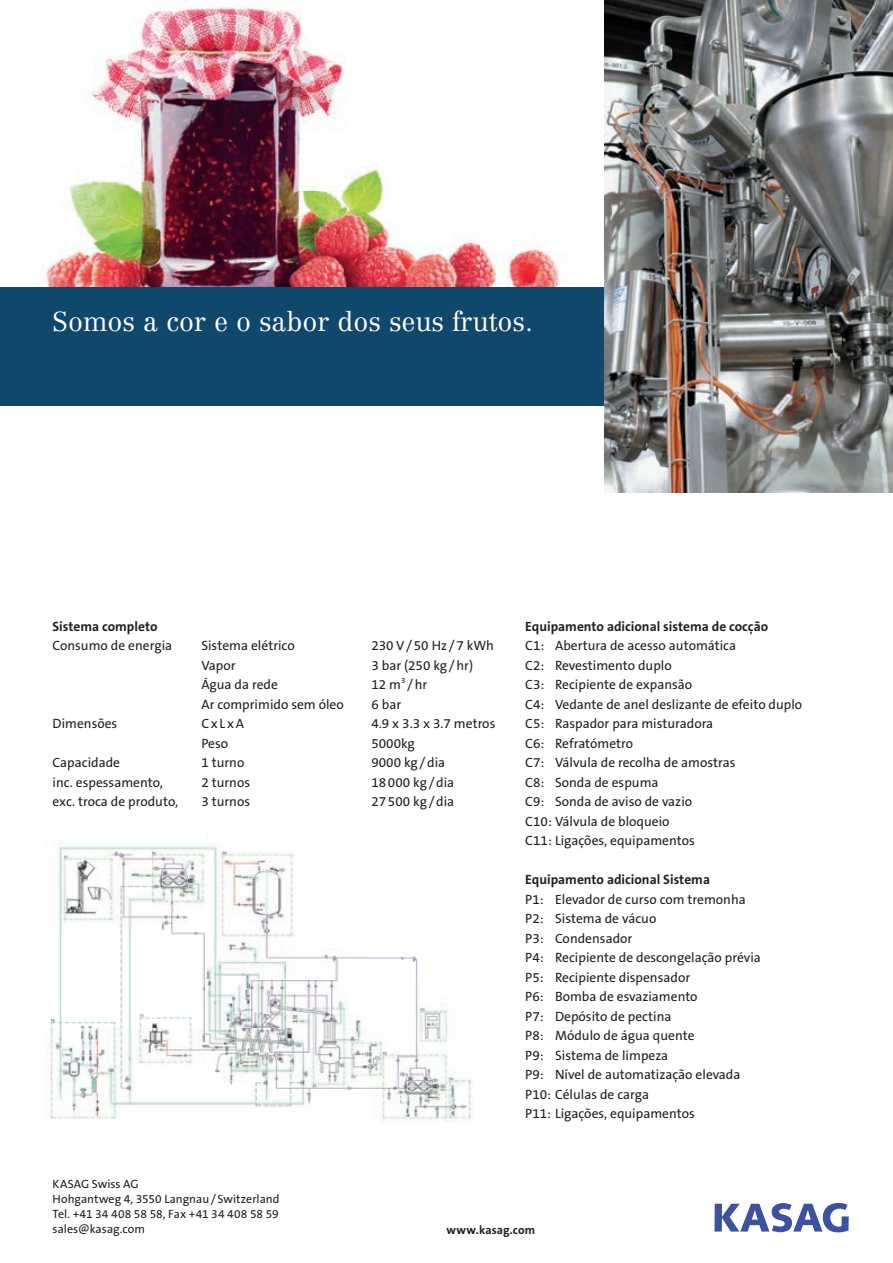
<style>
.page{position:relative;width:893px;height:1263px;background:#fff}
.page>*{position:absolute;margin:0;border:0;box-sizing:border-box;transform-origin:0 0}
.t1{font:300 27px "Centennial";color:#fff}
.t2{font:13.5px/19.5px "The Sans B W5 Plain";color:#231f20}
.t3{font:700 13.5px "The Sans B W7";color:#231f20}
.t4{font:12px/15px "The Sans B W5 Plain";letter-spacing:.005em;color:#231f20}
.t5{font:700 12px "The Sans B W7";letter-spacing:.01em;color:#231f20}
</style>
<div class="page">
<svg style="left:714px;top:1203px;width:135px;height:29px"></svg>
<div style="left:0;top:287px;width:604px;height:119px;background:#10476c"></div>
<img style="left:41px;top:0;width:519px;height:287px">
<img style="left:49px;top:833px;width:425px;height:290px">
<img style="left:604px;top:0;width:289px;height:492px">
<h1 class="t1" style="left:53px;top:305px;width:482px">Somos a cor e o sabor dos seus frutos.</h1>
<p class="t3" style="left:53px;top:618px;width:106px">Sistema completo</p>
<p class="t2" style="left:53px;top:636px;width:121px">Consumo de energia</p>
<p class="t2" style="left:201px;top:636px;width:95px">Sistema elétrico</p>
<p class="t2" style="left:371px;top:636px;width:124px">230 V / 50 Hz / 7 kWh</p>
<p class="t2" style="left:201px;top:656px;width:36px">Vapor</p>
<p class="t2" style="left:371px;top:656px;width:103px">3 bar (250 kg / hr)</p>
<p class="t2" style="left:201px;top:675px;width:78px">Água da rede</p>
<p class="t2" style="left:371px;top:675px;width:57px">12 m<sup>3</sup> / hr</p>
<p class="t2" style="left:201px;top:695px;width:144px">Ar comprimido sem óleo</p>
<p class="t2" style="left:371px;top:695px;width:31px">6 bar</p>
<p class="t2" style="left:53px;top:714px;width:66px">Dimensões</p>
<p class="t2" style="left:201px;top:714px;width:44px">C x L x A</p>
<p class="t2" style="left:371px;top:714px;width:125px">4.9 x 3.3 x 3.7 metros</p>
<p class="t2" style="left:201px;top:734px;width:28px">Peso</p>
<p class="t2" style="left:371px;top:734px;width:45px">5000kg</p>
<p class="t2" style="left:53px;top:753px;width:69px">Capacidade</p>
<p class="t2" style="left:201px;top:753px;width:45px">1 turno</p>
<p class="t2" style="left:371px;top:753px;width:75px">9000 kg / dia</p>
<p class="t2" style="left:53px;top:773px;width:112px">inc. espessamento,</p>
<p class="t2" style="left:201px;top:773px;width:50px">2 turnos</p>
<p class="t2" style="left:371px;top:773px;width:84px">18 000 kg / dia</p>
<p class="t2" style="left:53px;top:792px;width:127px">exc. troca de produto,</p>
<p class="t2" style="left:201px;top:792px;width:50px">3 turnos</p>
<p class="t2" style="left:371px;top:792px;width:84px">27 500 kg / dia</p>
<p class="t3" style="left:525px;top:618px;width:244px">Equipamento adicional sistema de cocção</p>
<p class="t2" style="left:525px;top:636px;width:279px">C1: Abertura de acesso automática<br>C2: Revestimento duplo<br>C3: Recipiente de expansão<br>C4: Vedante de anel deslizante de efeito duplo<br>C5: Raspador para misturadora<br>C6: Refratómetro<br>C7: Válvula de recolha de amostras<br>C8: Sonda de espuma<br>C9: Sonda de aviso de vazio<br>C10: Válvula de bloqueio<br>C11: Ligações, equipamentos</p>
<p class="t3" style="left:525px;top:871px;width:186px">Equipamento adicional Sistema</p>
<p class="t2" style="left:525px;top:889px;width:237px">P1: Elevador de curso com tremonha<br>P2: Sistema de vácuo<br>P3: Condensador<br>P4: Recipiente de descongelação prévia<br>P5: Recipiente dispensador<br>P6: Bomba de esvaziamento<br>P7: Depósito de pectina<br>P8: Módulo de água quente<br>P9: Sistema de limpeza<br>P9: Nível de automatização elevada<br>P10: Células de carga<br>P11: Ligações, equipamentos</p>
<p class="t4" style="left:53px;top:1176px;width:229px">KASAG Swiss AG<br>Hohgantweg 4, 3550 Langnau / Switzerland<br>Tel. +41 34 408 58 58, Fax +41 34 408 58 59 sales@kasag.com</p>
<p class="t5" style="left:446px;top:1222px;width:90px">www.kasag.com</p>
</div>
